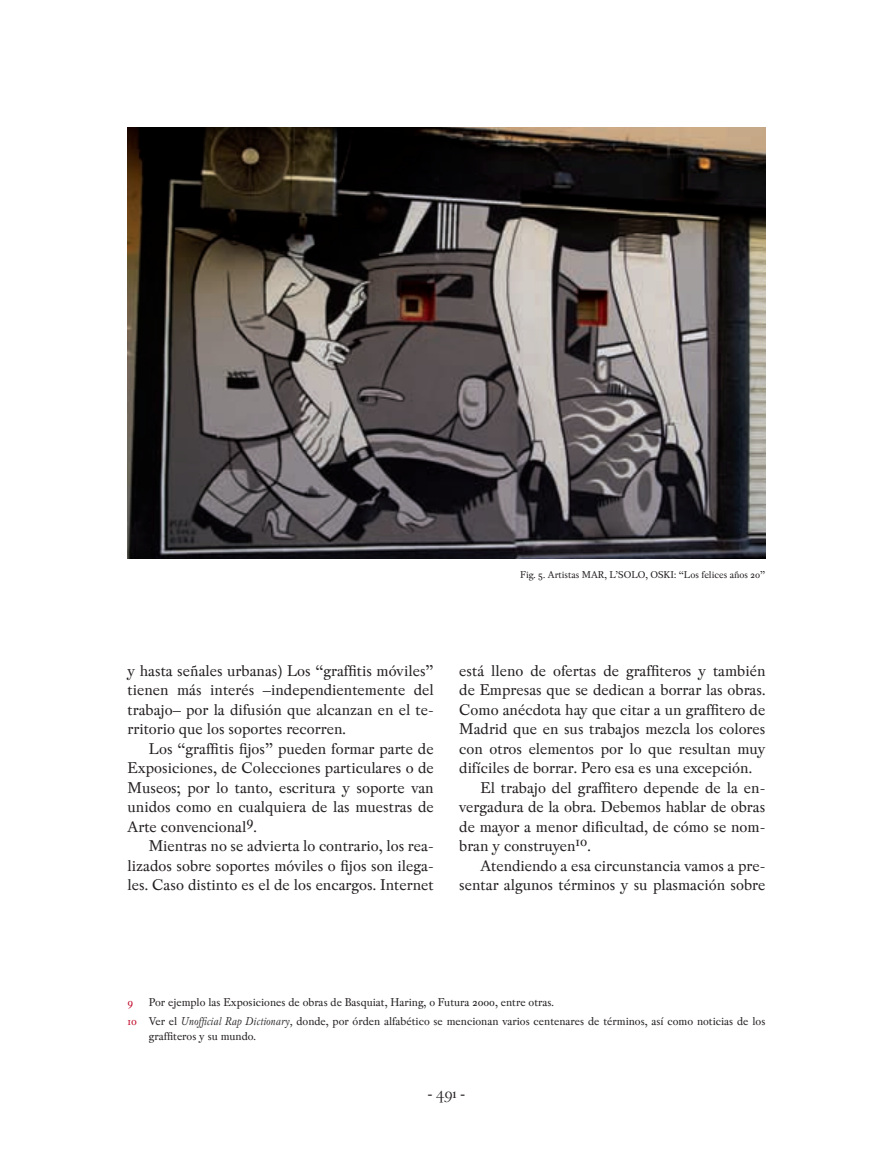
<style>
.page{position:relative;width:893px;height:1170px;background:#fff}
.page>*{position:absolute;margin:0;border:0;box-sizing:border-box;transform-origin:0 0}
.t1{font:18px "Peleguer";color:#231f20}
.t2{font:16.5px/19.5px "Pradell";color:#231f20;text-align:justify}
.endnote_text{font:12px/15px "Pradell";color:#231f20}
.endnote_text-2{font:12px "Pradell";color:#c3102f}
.t3{font:10.5px "Pradell";color:#231f20}
.s1{color:#c3102f}
.s2{font-style:italic}
</style>
<div class="page">
<img style="left:128px;top:128px;width:637px;height:430px">
<p class="t3" style="left:520px;top:568px;width:247px">Fig. 5. Artistas MAR, L’SOLO, OSKI: “Los felices años 20”</p>
<p class="t2" style="left:128px;top:660px;width:308px">y hasta señales urbanas) Los “graffitis móviles” tienen más interés –independientemente del trabajo– por la difusión que alcanzan en el te&shy;rritorio que los soportes recorren.</p>
<p class="t2" style="left:128px;top:738px;width:308px;text-indent:21px">Los “graffitis fijos” pueden formar parte de Exposiciones, de Colecciones particulares o de Museos; por lo tanto, escritura y soporte van unidos como en cualquiera de las muestras de Arte convencional<sup>9</sup>.</p>
<p class="t2" style="left:128px;top:836px;width:308px;text-indent:21px">Mientras no se advierta lo contrario, los rea&shy;lizados sobre soportes móviles o fijos son ilega&shy;les. Caso distinto es el de los encargos. Internet</p>
<p class="t2" style="left:459px;top:660px;width:308px">está lleno de ofertas de graffiteros y también de Empresas que se dedican a borrar las obras.<br>Como anécdota hay que citar a un graffitero de Madrid que en sus trabajos mezcla los colores con otros elementos por lo que resultan muy difíciles de borrar. Pero esa es una excepción.</p>
<p class="t2" style="left:459px;top:777px;width:308px;text-indent:21px">El trabajo del graffitero depende de la en&shy;vergadura de la obra. Debemos hablar de obras de mayor a menor dificultad, de cómo se nom&shy;bran y construyen<sup>10</sup>.</p>
<p class="t2" style="left:459px;top:855px;width:308px;text-align:right">Atendiendo a esa circunstancia vamos a pre&shy;sentar algunos términos y su plasmación sobre</p>
<p class="endnote_text-2" style="left:128px;top:995px;width:7px">9</p>
<p class="endnote_text" style="left:149px;top:994px;width:407px">Por ejemplo las Exposiciones de obras de Basquiat, Haring, o Futura 2000, entre otras.</p>
<p class="endnote_text" style="left:149px;top:1013px;width:618px;text-indent:-21px"><span class="s1">10</span> Ver el <span class="s2">Unofficial Rap Dictionary,</span> donde, por órden alfabético se mencionan varios centenares de términos, así como noticias de los graffiteros y su mundo.</p>
<p class="t1" style="left:427px;top:1083px;width:39px">- 491 -</p>
</div>
